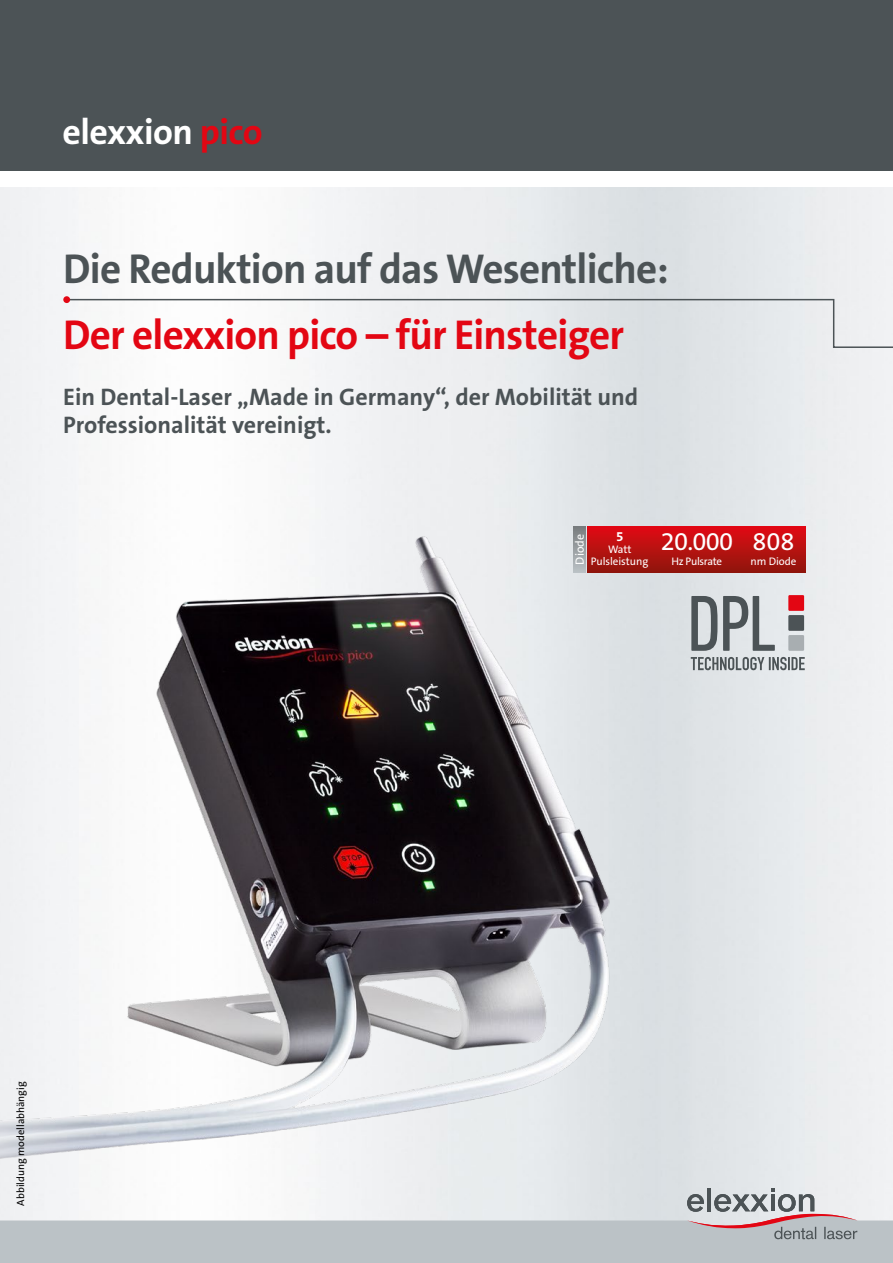
<style>
.page{position:relative;width:893px;height:1263px;background:#fff}
.page>*{position:absolute;margin:0;border:0;box-sizing:border-box;transform-origin:0 0}
.t1{font:700 42px "The Sans B W7";letter-spacing:-.02em;color:#4c5356}
.t2{font:700 42px "The Sans B W7";letter-spacing:-.02em;color:#e30613}
.t3{font:700 36px "The Sans B W7";letter-spacing:-.015em;color:#fff}
.t4{font:25.65px "The Sans B W5 Plain";letter-spacing:-.03em;color:#fff}
.t5{font:700 24px/28.8px "The Sans B W7";color:#4c5356}
.t6{font:700 13.5px "The Sans B W7";color:#fff}
.t7{font:12px "The Sans B W5 Plain";letter-spacing:-.005em;color:#fff}
.t8{font:10.95px "The Sans B W5 Plain";letter-spacing:-.005em;color:#fff}
.t9{font:10.95px "The Sans B W5 Plain";letter-spacing:-.03em;color:#fff}
.t10{font:10.5px "The Sans B W5 Plain";color:#000}
.s1{color:#e30613}
</style>
<div class="page">
<img style="left:0;top:187px;width:893px;height:1001px">
<div style="left:0;top:0;width:893px;height:170px;background:#4c5356"></div>
<svg style="left:0;top:1188px;width:893px;height:75px;background:#bfc1c5"></svg>
<svg style="left:68px;top:298px;width:825px;height:51px"></svg>
<div style="left:63px;top:296px;width:7px;height:7px;background:#e30613;border-radius:50%"></div>
<img style="left:0;top:387px;width:730px;height:863px">
<svg style="left:691px;top:596px;width:84px;height:55px;background:#a2a7aa"></svg>
<svg style="left:691px;top:657px;width:114px;height:13px"></svg>
<div style="left:788px;top:595px;width:16px;height:16px;background:#e30613"></div>
<div style="left:788px;top:615px;width:16px;height:16px;background:#4c5356"></div>
<div style="left:788px;top:635px;width:16px;height:16px;background:#a8aeb1"></div>
<svg style="left:574px;top:526px;width:11px;height:46px"></svg>
<div style="left:587px;top:526px;width:65px;height:46px;background:linear-gradient(to bottom,#e20b14,#91160c)"></div>
<div style="left:741px;top:526px;width:65px;height:46px;background:linear-gradient(to bottom,#e20b14,#91160c)"></div>
<div style="left:654px;top:526px;width:85px;height:46px;background:linear-gradient(to bottom,#e20b14,#91160c)"></div>
<h2 class="t3" style="left:63px;top:109px;width:201px">elexxion <span class="s1">pico</span></h2>
<h1 class="t1" style="left:63px;top:242px;width:607px">Die Reduktion auf das Wesentliche:</h1>
<h1 class="t2" style="left:63px;top:308px;width:562px">Der elexxion pico – für Einsteiger</h1>
<p class="t5" style="left:63px;top:382px;width:576px">Ein Dental-Laser „Made in Germany“, der Mobilität und<br>Professionalität vereinigt.</p>
<p class="t6" style="left:616px;top:528px;width:9px">5</p>
<p class="t8" style="left:608px;top:543px;width:25px">Watt</p>
<p class="t7" style="left:572px;top:564px;width:32px;rotate:-90deg">Diode</p>
<p class="t8" style="left:591px;top:554px;width:59px">Pulsleistung</p>
<p class="t4" style="left:661px;top:525px;width:74px">20.000</p>
<p class="t9" style="left:672px;top:554px;width:52px">Hz Pulsrate</p>
<p class="t4" style="left:752px;top:525px;width:44px">808</p>
<p class="t8" style="left:750px;top:554px;width:47px">nm Diode</p>
<p class="t10" style="left:14px;top:1205px;width:126px;rotate:-90deg">Abbildung modellabhängig</p>
</div>
